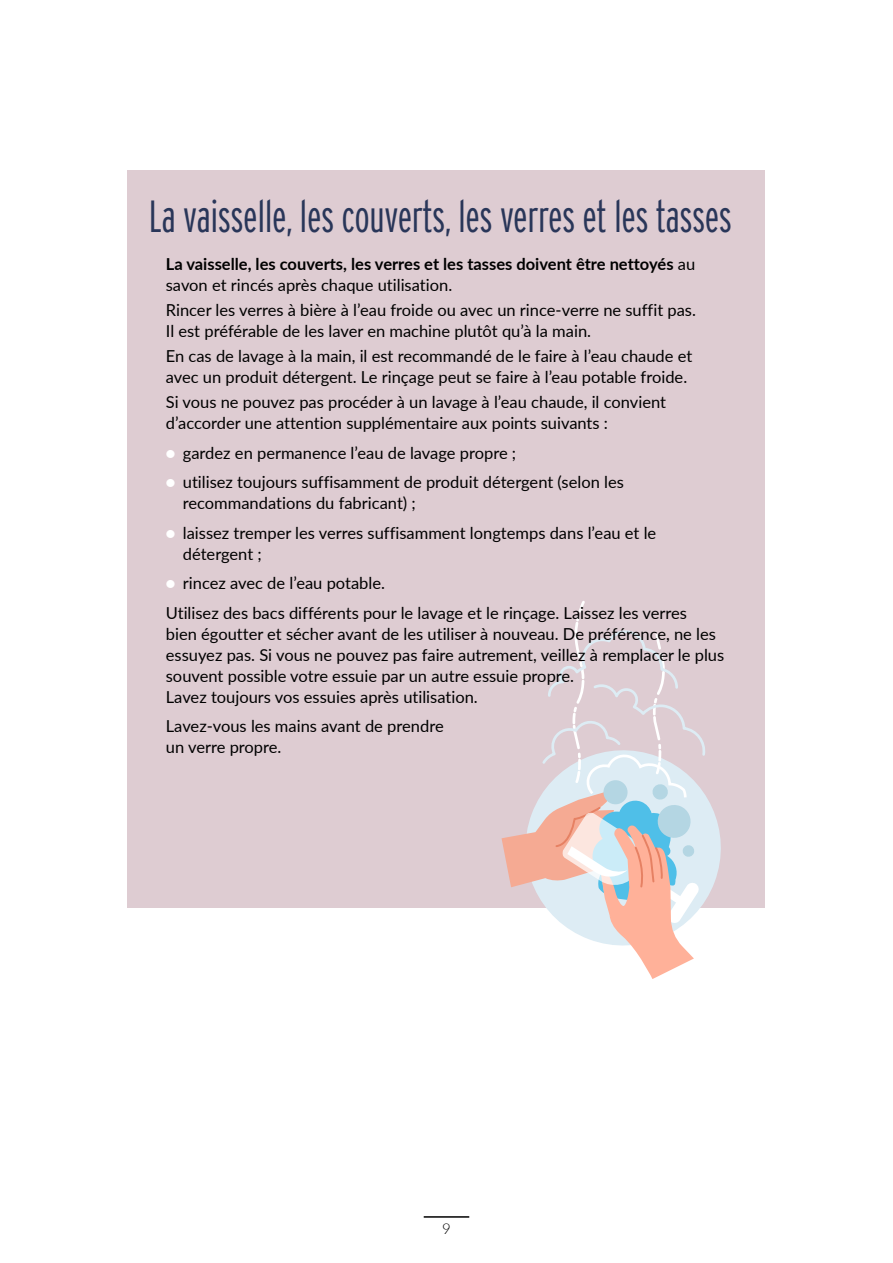
<style>
.page{position:relative;width:893px;height:1263px;background:#fff}
.page>*{position:absolute;margin:0;border:0;box-sizing:border-box;transform-origin:0 0}
.Title{font:300 45px "Interstate Compressed";letter-spacing:-.01em;color:#293659}
.Body_text_bullet{font:16.5px/21px "Lato";color:#000}
.Body_text_bullet-2{font:700 16.5px/21px "Lato";color:#000}
.t1{font:300 15px "Lato";color:#000}
.s1{font-weight:400}
.s2{font-weight:900;color:#fff}
</style>
<div class="page">
<hr style="left:424px;top:1216px;width:45px;height:2px;background:#000">
<div style="left:128px;top:170px;width:637px;height:738px;background:#deccd2"></div>
<svg style="left:706px;top:797px;width:15px;height:102px;fill:#ddecf4"></svg>
<svg style="left:502px;top:601px;width:204px;height:378px"></svg>
<p class="Title" style="left:149px;top:190px;width:585px">La vaisselle, les couverts, les verres et les tasses</p>
<p class="Body_text_bullet-2" style="left:166px;top:252px;width:531px">La vaisselle, les couverts, les verres et les tasses doivent être nettoyés <span class="s1">au savon et rincés après chaque utilisation.</span></p>
<p class="Body_text_bullet" style="left:166px;top:299px;width:532px">Rincer les verres à bière à l’eau froide ou avec un rince-verre ne suffit pas.<br>Il est préférable de les laver en machine plutôt qu’à la main.</p>
<p class="Body_text_bullet" style="left:166px;top:345px;width:528px">En cas de lavage à la main, il est recommandé de le faire à l’eau chaude et avec un produit détergent. Le rinçage peut se faire à l’eau potable froide.</p>
<p class="Body_text_bullet" style="left:166px;top:391px;width:502px">Si vous ne pouvez pas procéder à un lavage à l’eau chaude, il convient d’accorder une attention supplémentaire aux points suivants :</p>
<p class="Body_text_bullet" style="left:166px;top:442px;width:352px"><span class="s2">•</span> gardez en permanence l’eau de lavage propre ;</p>
<p class="Body_text_bullet" style="left:183px;top:471px;width:443px;text-indent:-17px"><span class="s2">•</span> utilisez toujours suffisamment de produit détergent (selon les recommandations du fabricant) ;</p>
<p class="Body_text_bullet" style="left:183px;top:522px;width:475px;text-indent:-17px"><span class="s2">•</span> laissez tremper les verres suffisamment longtemps dans l’eau et le détergent ;</p>
<p class="Body_text_bullet" style="left:166px;top:572px;width:221px"><span class="s2">•</span> rincez avec de l’eau potable.</p>
<p class="Body_text_bullet" style="left:166px;top:602px;width:560px">Utilisez des bacs différents pour le lavage et le rinçage. Laissez les verres<br>bien égoutter et sécher avant de les utiliser à nouveau. De préférence, ne les essuyez pas. Si vous ne pouvez pas faire autrement, veillez à remplacer le plus souvent possible votre essuie par un autre essuie propre.<br>Lavez toujours vos essuies après utilisation.</p>
<p class="Body_text_bullet" style="left:166px;top:715px;width:279px">Lavez-vous les mains avant de prendre un verre propre.</p>
<p class="t1" style="left:442px;top:1218px;width:10px">9</p>
</div>
